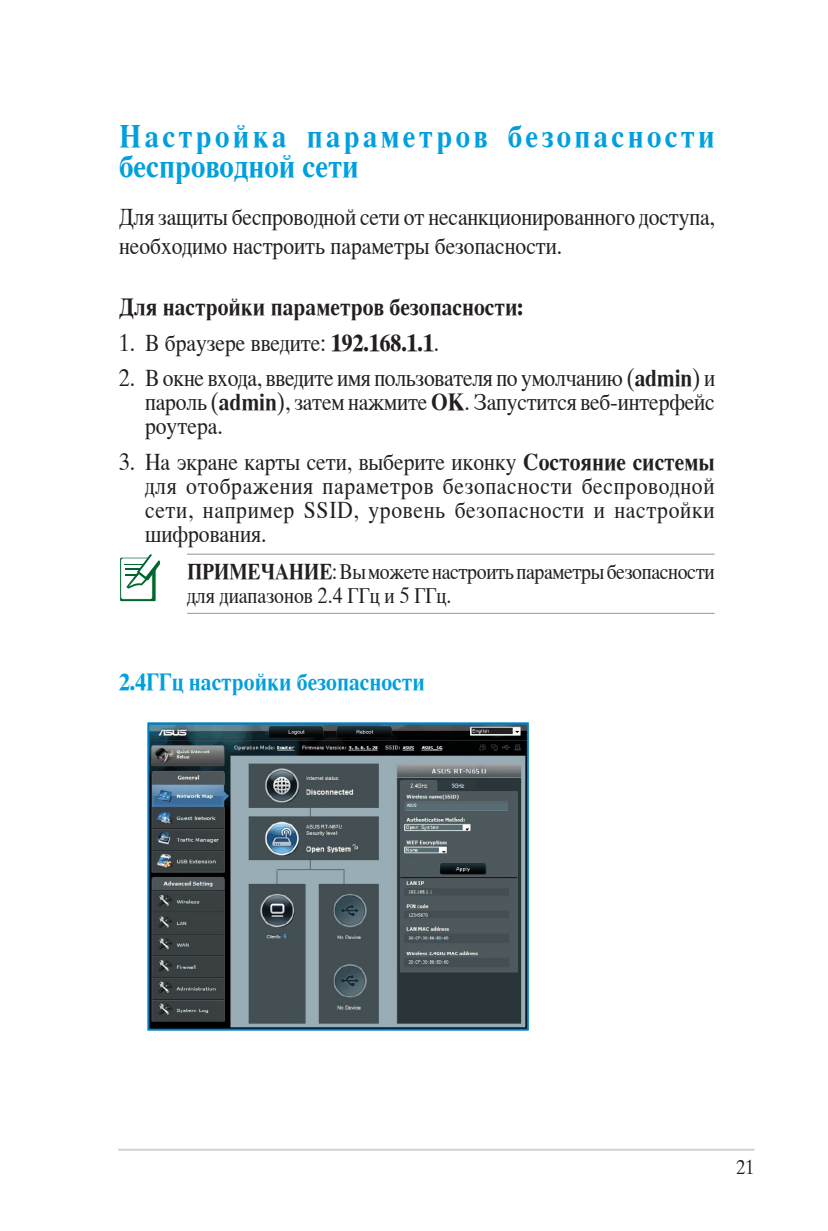
<style>
.page{position:relative;width:828px;height:1231px;background:#fff}
.page>*{position:absolute;margin:0;border:0;box-sizing:border-box;transform-origin:0 0}
.WL_Header_1{font:32px/30px "Times CY Bold";letter-spacing:.115em;color:#009fde;scale:.9 1}
.WL_Body_Text_-_List{font:24px/24px "Times CY";color:#231f20;text-align:justify;scale:.9 1}
.WL_Body_Text{font:24px/28.8px "Times CY";letter-spacing:-.005em;color:#231f20;scale:.9 1}
.WL_Body_Text_-_List-2{font:24px "Times CY Bold";color:#231f20;scale:.9 1}
.WL_Header_3{font:24px "Times CY Bold";color:#009fde;scale:.9 1}
.WL_Message{font:22px/24px "Times CY";letter-spacing:-.02em;color:#231f20;scale:.9 1}
.t1{font:20px "Times CY";color:#231f20;scale:.9 1}
.s1{font-family:"Times CY Bold"}
</style>
<div class="page">
<hr style="left:118px;top:1148px;width:636px;height:2px;background:#d1d2d4">
<hr style="left:187px;top:553px;width:527px;height:1px;background:#939598">
<hr style="left:187px;top:612px;width:527px;height:1px;background:#939598">
<svg style="left:121px;top:555px;width:37px;height:45px"></svg>
<div style="left:119px;top:553px;width:41px;height:49px;border:1px solid #fff"></div>
<img style="left:150px;top:725px;width:376px;height:302px">
<div style="left:147px;top:722px;width:382px;height:308px;border:2px solid #007ec3"></div>
<p class="WL_Header_1" style="left:119px;top:120px;width:663px">Настройка параметров безопасности беспроводной сети</p>
<p class="WL_Body_Text" style="left:119px;top:203px;width:664px">Для защиты беспроводной сети от несанкционированного доступа, необходимо настроить параметры безопасности.</p>
<p class="WL_Body_Text_-_List-2" style="left:119px;top:293px;width:450px">Для настройки параметров безопасности:</p>
<p class="WL_Body_Text_-_List" style="left:119px;top:330px;width:357px">1. В браузере введите: <span class="s1">192.168.1.1</span>.</p>
<p class="WL_Body_Text_-_List" style="left:145px;top:366px;width:635px;text-indent:-26px">2. В окне входа, введите имя пользователя по умолчанию (<span class="s1">admin</span>) и пароль (<span class="s1">admin</span>), затем нажмите <span class="s1">OK</span>. Запустится веб-интерфейс роутера.</p>
<p class="WL_Body_Text_-_List" style="left:145px;top:449px;width:635px;text-indent:-26px">3. На экране карты сети, выберите иконку <span class="s1">Состояние системы </span>для отображения параметров безопасности беспроводной сети, например SSID, уровень безопасности и настройки шифрования.</p>
<p class="WL_Message" style="left:187px;top:559px;width:588px"><span class="s1">ПРИМЕЧАНИЕ</span>: Вы можете настроить параметры безопасности для диапазонов 2.4 ГГц и 5 ГГц.</p>
<p class="WL_Header_3" style="left:119px;top:667px;width:341px">2.4ГГц настройки безопасности</p>
<p class="t1" style="left:736px;top:1155px;width:21px">21</p>
</div>
